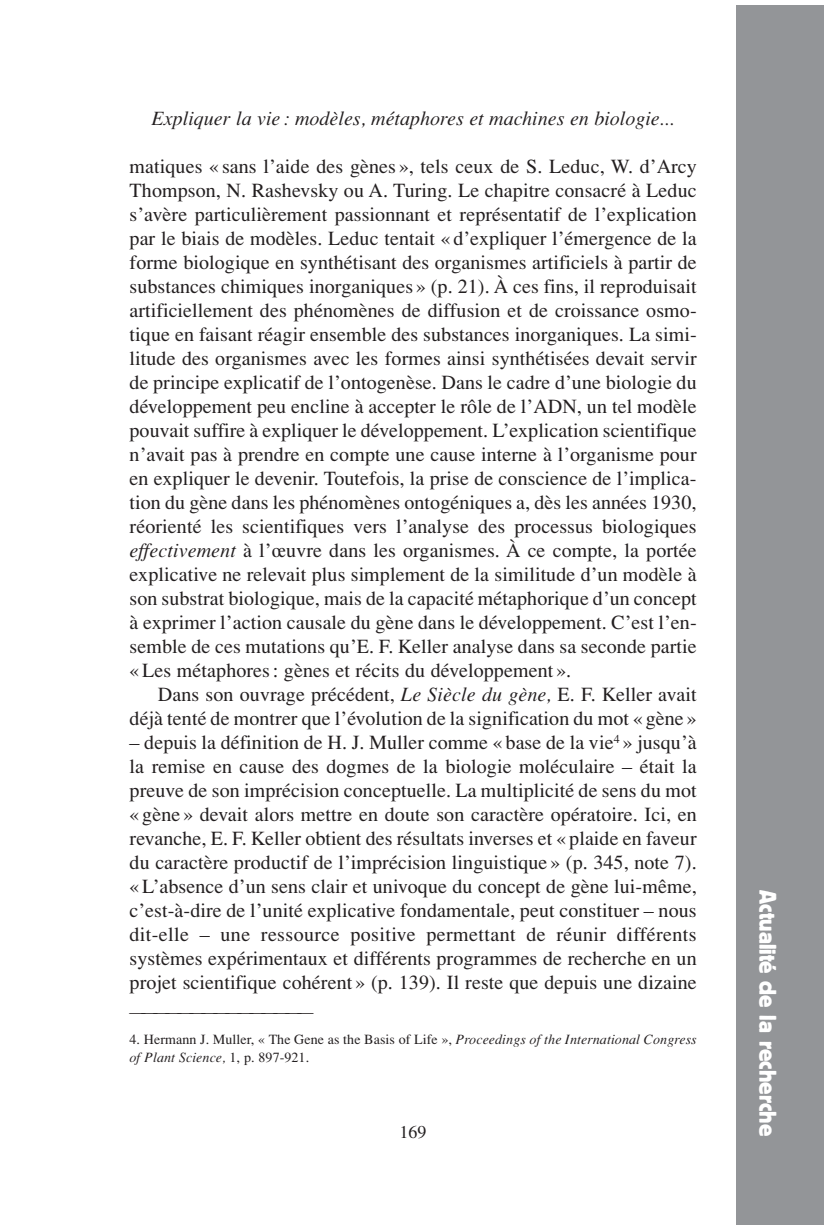
<style>
.page{position:relative;width:828px;height:1225px;background:#fff}
.page>*{position:absolute;margin:0;border:0;box-sizing:border-box;transform-origin:0 0}
.t1{font:24px "Block BE";color:#fff}
.t2{font:20px/24px "Times";letter-spacing:.005em;color:#231f20;text-align:justify}
.t3{font:italic 20px "Times";color:#231f20}
.t4{font:18px "Times";color:#231f20}
.t5{font:16px "Times";color:#231f20}
.t6{font:14px/18px "Times";letter-spacing:.005em;color:#231f20}
.s1{font-style:italic}
</style>
<div class="page">
<div style="left:736px;top:5px;width:87px;height:1219px;background:#939598"></div>
<p class="t3" style="left:152px;top:111px;width:524px">Expliquer la vie : modèles, métaphores et machines en biologie...</p>
<p class="t2" style="left:130px;top:156px;width:569px">matiques « sans l’aide des gènes », tels ceux de S. Leduc, W. d’Arcy Thompson, N. Rashevsky ou A. Turing. Le chapitre consacré à Leduc s’avère particulièrement passionnant et représentatif de l’explication par le biais de modèles. Leduc tentait « d’expliquer l’émergence de la forme biologique en synthétisant des organismes artificiels à partir de substances chimiques inorganiques » (p. 21). À ces fins, il reproduisait artificiellement des phénomènes de diffusion et de croissance osmo&shy;tique en faisant réagir ensemble des substances inorganiques. La simi&shy;litude des organismes avec les formes ainsi synthétisées devait servir de principe explicatif de l’ontogenèse. Dans le cadre d’une biologie du développement peu encline à accepter le rôle de l’ADN, un tel modèle pouvait suffire à expliquer le développement. L’explication scientifique n’avait pas à prendre en compte une cause interne à l’organisme pour en expliquer le devenir. Toutefois, la prise de conscience de l’implica&shy;tion du gène dans les phénomènes ontogéniques a, dès les années 1930, réorienté les scientifiques vers l’analyse des processus biologiques <span class="s1">effectivement</span> à l’œuvre dans les organismes. À ce compte, la portée explicative ne relevait plus simplement de la similitude d’un modèle à son substrat biologique, mais de la capacité métaphorique d’un concept à exprimer l’action causale du gène dans le développement. C’est l’en&shy;semble de ces mutations qu’E. F. Keller analyse dans sa seconde partie « Les métaphores : gènes et récits du développement ».</p>
<p class="t2" style="left:130px;top:684px;width:568px;text-align:right">Dans son ouvrage précédent, <span class="s1">Le Siècle du gène,</span> E. F. Keller avait déjà tenté de montrer que l’évolution de la signification du mot « gène »</p>
<p class="t2" style="left:130px;top:732px;width:568px">– depuis la définition de H. J. Muller comme « base de la vie<sup>4</sup> » jusqu’à la remise en cause des dogmes de la biologie moléculaire – était la preuve de son imprécision conceptuelle. La multiplicité de sens du mot « gène » devait alors mettre en doute son caractère opératoire. Ici, en revanche, E. F. Keller obtient des résultats inverses et « plaide en faveur du caractère productif de l’imprécision linguistique » (p. 345, note 7). « L’absence d’un sens clair et univoque du concept de gène lui-même, c’est-à-dire de l’unité explicative fondamentale, peut constituer – nous dit-elle – une ressource positive permettant de réunir différents systèmes expérimentaux et différents programmes de recherche en un projet scientifique cohérent » (p. 139). Il reste que depuis une dizaine</p>
<p class="t5" style="left:130px;top:1005px;width:185px">———————————————</p>
<p class="t6" style="left:130px;top:1032px;width:568px">4. Hermann J. Muller, « The Gene as the Basis of Life », <span class="s1">Proceedings of the International Congress of Plant Science,</span> 1, p. 897-921.</p>
<p class="t4" style="left:400px;top:1125px;width:28px">169</p>
<p class="t1" style="left:776px;top:890px;width:248px;rotate:90deg">Actualité de la recherche</p>
</div>
